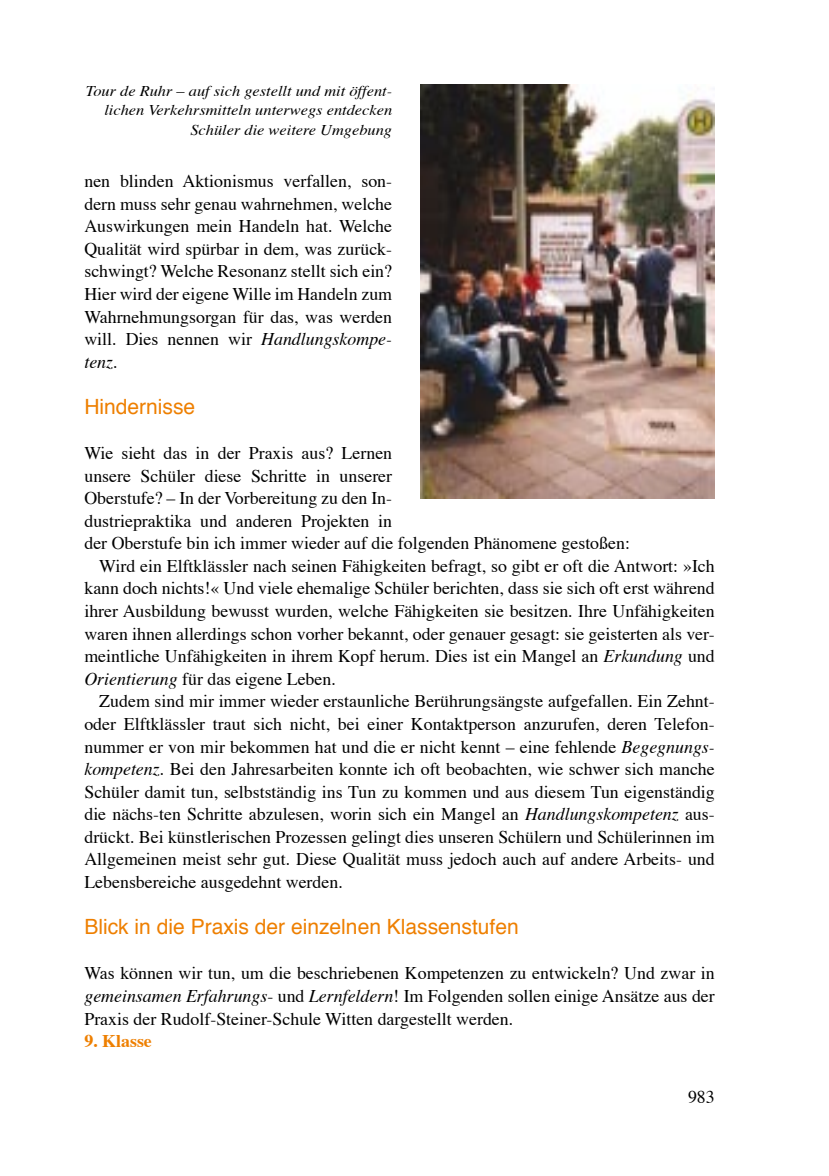
<style>
.page{position:relative;width:829px;height:1176px;background:#fff}
.page>*{position:absolute;margin:0;border:0;box-sizing:border-box;transform-origin:0 0}
.t1{font:21px "Helvetica";color:#ee7f00}
.t2{font:17.85px/22.6px "Times";color:#000;text-align:justify}
.t3{font:700 17.85px "Times";color:#ee7f00}
.t4{font:italic 14.88px/19.8px "Times";color:#000;text-align:right;scale:1.1 1}
.s1{font-style:italic}
</style>
<div class="page">
<img style="left:420px;top:84px;width:294px;height:415px">
<p class="t4" style="left:86px;top:82px;width:280px">Tour de Ruhr – auf sich gestellt und mit öffent&shy;lichen Verkehrsmitteln unterwegs entdecken<br>Schüler die weitere Umgebung</p>
<p class="t2" style="left:84px;top:171px;width:309px">nen blinden Aktionismus verfallen, son&shy;dern muss sehr genau wahrnehmen, welche Auswirkungen mein Handeln hat. Welche Qualität wird spürbar in dem, was zurück&shy;schwingt? Welche Resonanz stellt sich ein?<br>Hier wird der eigene Wille im Handeln zum Wahrnehmungsorgan für das, was werden will. Dies nennen wir <span class="s1">Handlungskompe&shy;tenz.</span></p>
<p class="t1" style="left:84px;top:392px;width:112px">Hindernisse</p>
<p class="t2" style="left:84px;top:443px;width:309px">Wie sieht das in der Praxis aus? Lernen</p>
<p class="t2" style="left:84px;top:465px;width:309px">unsere Schüler diese Schritte in unserer</p>
<p class="t2" style="left:84px;top:488px;width:309px">Oberstufe? – In der Vorbereitung zu den In-</p>
<p class="t2" style="left:84px;top:510px;width:309px">dustriepraktika und anderen Projekten in</p>
<p class="t2" style="left:84px;top:533px;width:547px">der Oberstufe bin ich immer wieder auf die folgenden Phänomene gestoßen:</p>
<p class="t2" style="left:99px;top:555px;width:617px">Wird ein Elftklässler nach seinen Fähigkeiten befragt, so gibt er oft die Antwort: »Ich</p>
<p class="t2" style="left:84px;top:578px;width:631px">kann doch nichts!« Und viele ehemalige Schüler berichten, dass sie sich oft erst während</p>
<p class="t2" style="left:84px;top:601px;width:631px">ihrer Ausbildung bewusst wurden, welche Fähigkeiten sie besitzen. Ihre Unfähigkeiten</p>
<p class="t2" style="left:84px;top:623px;width:632px">waren ihnen allerdings schon vorher bekannt, oder genauer gesagt: sie geisterten als ver-</p>
<p class="t2" style="left:84px;top:646px;width:631px">meintliche Unfähigkeiten in ihrem Kopf herum. Dies ist ein Mangel an <span class="s1">Erkundung</span> und</p>
<p class="t2" style="left:84px;top:668px;width:253px"><span class="s1">Orientierung</span> für das eigene Leben.</p>
<p class="t2" style="left:99px;top:691px;width:617px">Zudem sind mir immer wieder erstaunliche Berührungsängste aufgefallen. Ein Zehnt-</p>
<p class="t2" style="left:84px;top:714px;width:632px">oder Elftklässler traut sich nicht, bei einer Kontaktperson anzurufen, deren Telefon-</p>
<p class="t2" style="left:84px;top:736px;width:631px">nummer er von mir bekommen hat und die er nicht kennt – eine fehlende <span class="s1">Begegnungs-</span></p>
<p class="t2" style="left:84px;top:759px;width:632px"><span class="s1">kompetenz</span>. Bei den Jahresarbeiten konnte ich oft beobachten, wie schwer sich manche</p>
<p class="t2" style="left:84px;top:781px;width:632px">Schüler damit tun, selbstständig ins Tun zu kommen und aus diesem Tun eigenständig</p>
<p class="t2" style="left:84px;top:804px;width:631px">die nächs-ten Schritte abzulesen, worin sich ein Mangel an <span class="s1">Handlungskompetenz</span> aus-</p>
<p class="t2" style="left:84px;top:826px;width:631px">drückt. Bei künstlerischen Prozessen gelingt dies unseren Schülern und Schülerinnen im</p>
<p class="t2" style="left:84px;top:849px;width:631px">Allgemeinen meist sehr gut. Diese Qualität muss jedoch auch auf andere Arbeits- und</p>
<p class="t2" style="left:84px;top:872px;width:260px">Lebensbereiche ausgedehnt werden.</p>
<p class="t1" style="left:84px;top:912px;width:436px">Blick in die Praxis der einzelnen Klassenstufen</p>
<p class="t2" style="left:84px;top:963px;width:632px">Was können wir tun, um die beschriebenen Kompetenzen zu entwickeln? Und zwar in <span class="s1">gemeinsamen Erfahrungs</span>- und <span class="s1">Lernfeldern</span>! Im Folgenden sollen einige Ansätze aus der Praxis der Rudolf-Steiner-Schule Witten dargestellt werden.</p>
<p class="t3" style="left:84px;top:1029px;width:69px">9. Klasse</p>
<p class="t2" style="left:688px;top:1086px;width:28px">983</p>
</div>
